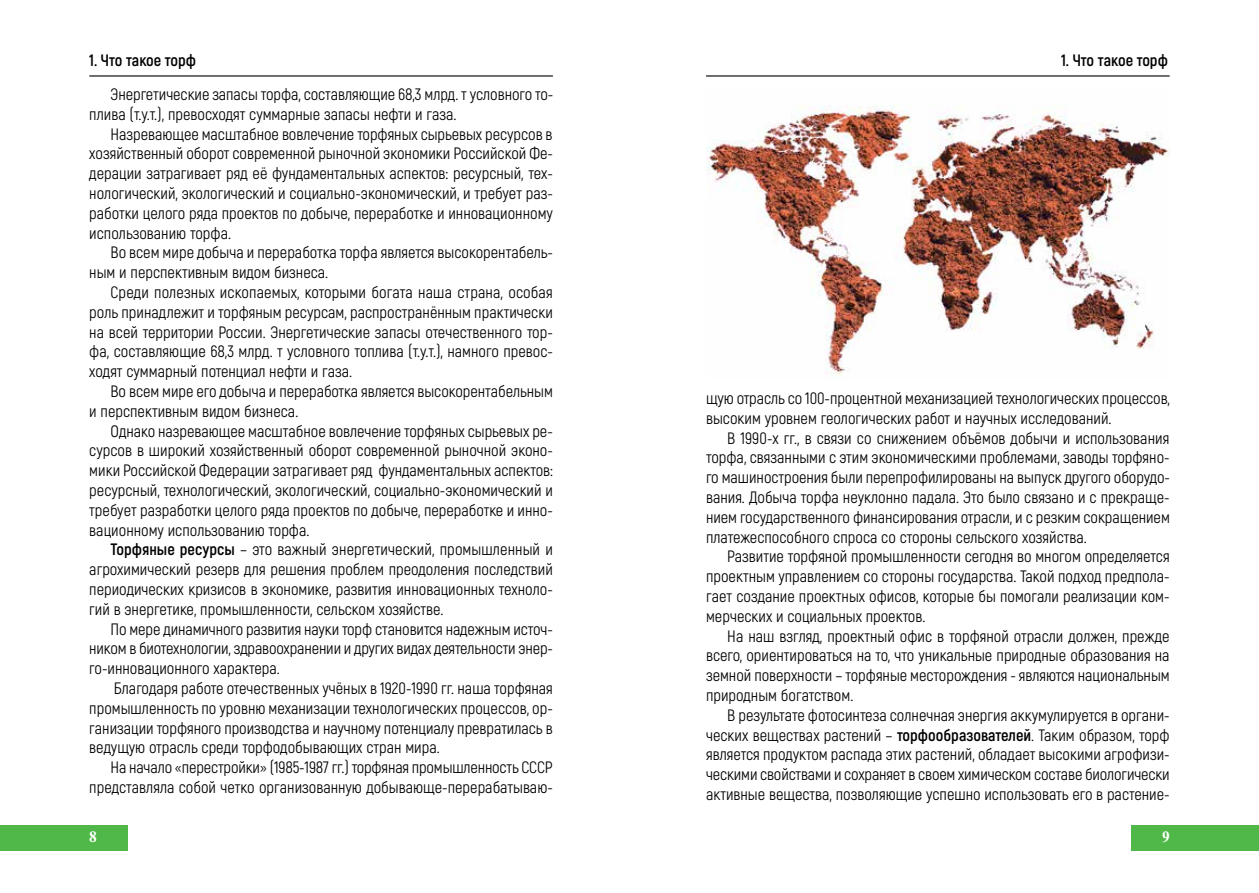
<style>
.page{position:relative;width:1259px;height:893px;background:#fff}
.page>*{position:absolute;margin:0;border:0;box-sizing:border-box;transform-origin:0 0}
.t1{font:16.5px/19.8px "Akrobat";color:#000;text-align:justify}
.t2{font:700 16.5px "Akrobat";color:#000}
.t3{font:700 15px "Newton";color:#fff}
.s1{font-weight:700}
</style>
<div class="page">
<div style="left:0;top:825px;width:128px;height:25px;background:#50b848"></div>
<div style="left:1131px;top:825px;width:128px;height:25px;background:#50b848"></div>
<hr style="left:89px;top:75px;width:464px;height:2px;background:#000">
<hr style="left:706px;top:75px;width:463px;height:2px;background:#000">
<img style="left:706px;top:105px;width:464px;height:270px">
<p class="t2" style="left:89px;top:50px;width:108px">1. Что такое торф</p>
<p class="t2" style="left:1061px;top:50px;width:108px">1. Что такое торф</p>
<p class="t1" style="left:89px;top:84px;width:465px;text-indent:21px">Энергетические запасы торфа, составляющие 68,3 млрд. т условного то&shy;плива (т.у.т.), превосходят суммарные запасы нефти и газа.</p>
<p class="t1" style="left:89px;top:124px;width:465px;text-indent:21px">Назревающее масштабное вовлечение торфяных сырьевых ресурсов в хозяйственный оборот современной рыночной экономики Российской Фе&shy;дерации затрагивает ряд её фундаментальных аспектов: ресурсный, тех&shy;нологический, экологический и социально-экономический, и требует раз&shy;работки целого ряда проектов по добыче, переработке и инновационному использованию торфа.</p>
<p class="t1" style="left:89px;top:243px;width:465px;text-indent:21px">Во всем мире добыча и переработка торфа является высокорентабель&shy;ным и перспективным видом бизнеса.</p>
<p class="t1" style="left:89px;top:282px;width:465px;text-indent:21px">Среди полезных ископаемых, которыми богата наша страна, особая роль принадлежит и торфяным ресурсам, распространённым практически на всей территории России. Энергетические запасы отечественного тор&shy;фа, составляющие 68,3 млрд. т условного топлива (т.у.т.), намного превос&shy;ходят суммарный потенциал нефти и газа.</p>
<p class="t1" style="left:89px;top:381px;width:465px;text-indent:21px">Во всем мире его добыча и переработка является высокорентабельным и перспективным видом бизнеса.</p>
<p class="t1" style="left:89px;top:421px;width:465px;text-indent:21px">Однако назревающее масштабное вовлечение торфяных сырьевых ре&shy;сурсов в широкий хозяйственный оборот современной рыночной эконо&shy;мики Российской Федерации затрагивает ряд фундаментальных аспектов: ресурсный, технологический, экологический, социально-экономический и требует разработки целого ряда проектов по добыче, переработке и инно&shy;вационному использованию торфа.</p>
<p class="t1" style="left:89px;top:540px;width:465px;text-indent:21px"><span class="s1">Торфяные ресурсы</span> – это важный энергетический, промышленный и агрохимический резерв для решения проблем преодоления последствий периодических кризисов в экономике, развития инновационных техноло&shy;гий в энергетике, промышленности, сельском хозяйстве.</p>
<p class="t1" style="left:89px;top:619px;width:465px;text-indent:21px">По мере динамичного развития науки торф становится надежным источ&shy;ником в биотехнологии, здравоохранении и других видах деятельности энер&shy;го-инновационного характера.</p>
<p class="t1" style="left:89px;top:678px;width:465px;text-indent:24px">Благодаря работе отечественных учёных в 1920-1990 гг. наша торфяная промышленность по уровню механизации технологических процессов, ор&shy;ганизации торфяного производства и научному потенциалу превратилась в ведущую отрасль среди торфодобывающих стран мира.</p>
<p class="t1" style="left:89px;top:757px;width:465px;text-align:right">На начало «перестройки» (1985-1987 гг.) торфяная промышленность СССР представляла собой четко организованную добывающе-перерабатываю-</p>
<p class="t1" style="left:706px;top:388px;width:465px">щую отрасль со 100-процентной механизацией технологических процессов, высоким уровнем геологических работ и научных исследований.</p>
<p class="t1" style="left:706px;top:428px;width:465px;text-indent:21px">В 1990-х гг., в связи со снижением объёмов добычи и использования торфа, связанными с этим экономическими проблемами, заводы торфяно&shy;го машиностроения были перепрофилированы на выпуск другого оборудо&shy;вания. Добыча торфа неуклонно падала. Это было связано и с прекраще&shy;нием государственного финансирования отрасли, и с резким сокращением платежеспособного спроса со стороны сельского хозяйства.</p>
<p class="t1" style="left:706px;top:547px;width:465px;text-indent:21px">Развитие торфяной промышленности сегодня во многом определяется проектным управлением со стороны государства. Такой подход предпола&shy;гает создание проектных офисов, которые бы помогали реализации ком&shy;мерческих и социальных проектов.</p>
<p class="t1" style="left:706px;top:626px;width:465px;text-indent:21px">На наш взгляд, проектный офис в торфяной отрасли должен, прежде всего, ориентироваться на то, что уникальные природные образования на земной поверхности – торфяные месторождения - являются национальным природным богатством.</p>
<p class="t1" style="left:706px;top:705px;width:465px;text-indent:21px">В результате фотосинтеза солнечная энергия аккумулируется в органи&shy;ческих веществах растений – <span class="s1">торфообразователей</span>. Таким образом, торф является продуктом распада этих растений, обладает высокими агрофизи&shy;ческими свойствами и сохраняет в своем химическом составе биологически активные вещества, позволяющие успешно использовать его в растение-</p>
<p class="t3" style="left:89px;top:827px;width:9px">8</p>
<p class="t3" style="left:1162px;top:827px;width:9px">9</p>
</div>
